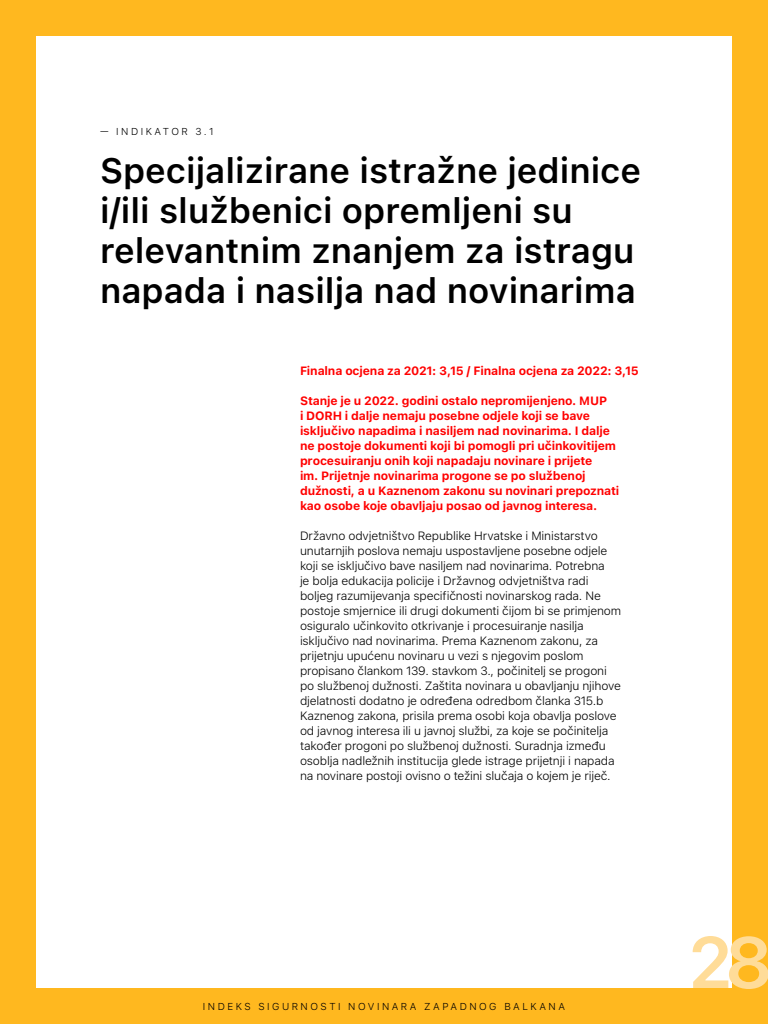
<style>
.page{position:relative;width:768px;height:1024px;background:#fff}
.page>*{position:absolute;margin:0;border:0;box-sizing:border-box;transform-origin:0 0}
.t1{font:600 72px "SF Pro Text";color:#ffdc98}
.t2{font:600 35px/40px "SF Pro Text";color:#000}
.t3{font:300 12px/15px "SF Pro Text";letter-spacing:-.015em;color:#000}
.t4{font:700 12px/15px "SF Pro Text";letter-spacing:-.01em;color:#f00}
.t5{font:300 10px "SF Pro Text";letter-spacing:.25em;color:#000}
</style>
<div class="page">
<div style="left:0;top:0;width:36px;height:1020px;background:#ffb81f"></div>
<div style="left:732px;top:0;width:36px;height:1024px;background:#ffb81f"></div>
<div style="left:0;top:0;width:768px;height:36px;background:#ffb81f"></div>
<div style="left:0;top:988px;width:768px;height:36px;background:#ffb81f"></div>
<p class="t5" style="left:100px;top:126px;width:115px">— INDIKATOR 3.1</p>
<h2 class="t2" style="left:100px;top:151px;width:543px">Specijalizirane istražne jedinice i/ili službenici opremljeni su relevantnim znanjem za istragu napada i nasilja nad novinarima</h2>
<p class="t4" style="left:300px;top:363px;width:340px">Finalna ocjena za 2021: 3,15 / Finalna ocjena za 2022: 3,15</p>
<p class="t4" style="left:300px;top:393px;width:321px">Stanje je u 2022. godini ostalo nepromijenjeno. MUP<br>i DORH i dalje nemaju posebne odjele koji se bave isključivo napadima i nasiljem nad novinarima. I dalje ne postoje dokumenti koji bi pomogli pri učinkovitijem procesuiranju onih koji napadaju novinare i prijete<br>im. Prijetnje novinarima progone se po službenoj dužnosti, a u Kaznenom zakonu su novinari prepoznati kao osobe koje obavljaju posao od javnog interesa.</p>
<p class="t3" style="left:300px;top:528px;width:323px">Državno odvjetništvo Republike Hrvatske i Ministarstvo unutarnjih poslova nemaju uspostavljene posebne odjele koji se isključivo bave nasiljem nad novinarima. Potrebna<br>je bolja edukacija policije i Državnog odvjetništva radi boljeg razumijevanja specifičnosti novinarskog rada. Ne postoje smjernice ili drugi dokumenti čijom bi se primjenom osiguralo učinkovito otkrivanje i procesuiranje nasilja isključivo nad novinarima. Prema Kaznenom zakonu, za prijetnju upućenu novinaru u vezi s njegovim poslom propisano člankom 139. stavkom 3., počinitelj se progoni po službenoj dužnosti. Zaštita novinara u obavljanju njihove djelatnosti dodatno je određena odredbom članka 315.b Kaznenog zakona, prisila prema osobi koja obavlja poslove od javnog interesa ili u javnoj službi, za koje se počinitelja također progoni po službenoj dužnosti. Suradnja između osoblja nadležnih institucija glede istrage prijetnji i napada na novinare postoji ovisno o težini slučaja o kojem je riječ.</p>
<p class="t5" style="left:203px;top:1000px;width:364px">INDEKS SIGURNOSTI NOVINARA ZAPADNOG BALKANA</p>
<h1 class="t1" style="left:688px;top:921px;width:87px">28</h1>
</div>
